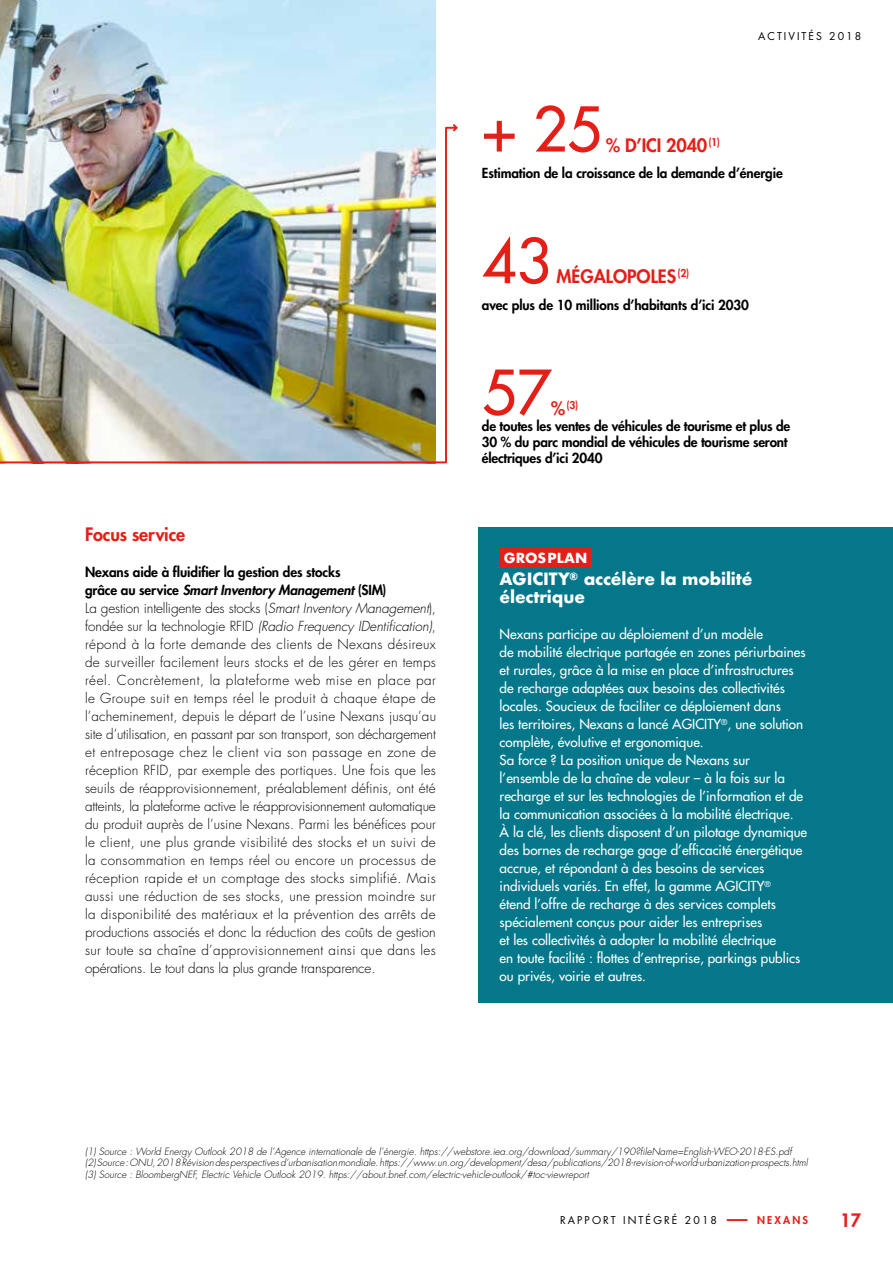
<style>
.page{position:relative;width:893px;height:1263px;background:#fff}
.page>*{position:absolute;margin:0;border:0;box-sizing:border-box;transform-origin:0 0}
.t1{font:60px "Futura";color:#e41f18}
.t2{font:800 18px "Futura";letter-spacing:-.01em;color:#e41f18}
.t3{font:800 18px "Futura";color:#e3201b}
.t4{font:700 16.5px/18px "Futura";letter-spacing:-.01em;color:#fff}
.t5{font:300 13.5px/18px "Futura";letter-spacing:.02em;color:#000}
.t6{font:13.5px/18px "Futura";color:#fff}
.t7{font:800 13.5px/16.2px "Futura";letter-spacing:-.015em;color:#000}
.t8{font:700 13.5px "Futura";color:#fff}
.t9{font:10.5px "Futura";letter-spacing:.2em;color:#000}
.t10{font:800 10.5px "Futura";letter-spacing:.2em;color:#e3201b}
.t11{font:800 10.5px "Futura";color:#e41f18}
.t12{font:italic 300 9.75px/11.7px "Futura";color:#000}
.s1{font-weight:800}
.s2{font-weight:800;font-style:italic}
.s3{font-style:italic}
.s4{font-size:18px}
</style>
<div class="page">
<hr style="left:727px;top:1219px;width:20px;height:2px;background:#e3201b">
<div style="left:478px;top:527px;width:415px;height:475px;background:#04778a"></div>
<img style="left:0;top:0;width:436px;height:126px">
<div style="left:500px;top:548px;width:92px;height:19px;background:#e41f18"></div>
<img style="left:0;top:126px;width:451px;height:338px">
<svg style="left:451px;top:124px;width:7px;height:8px"></svg>
<p class="t9" style="left:758px;top:29px;width:104px">ACTIVITÉS 2018</p>
<h1 class="t1" style="left:482px;top:92px;width:121px">+ 25</h1>
<h2 class="t2" style="left:606px;top:134px;width:115px">% D’ICI 2040<sup>(1)</sup></h2>
<p class="t7" style="left:482px;top:165px;width:302px">Estimation de la croissance de la demande d’énergie</p>
<h1 class="t1" style="left:482px;top:223px;width:71px">43</h1>
<h2 class="t2" style="left:556px;top:265px;width:134px">MÉGALOPOLES<sup>(2)</sup></h2>
<p class="t7" style="left:482px;top:297px;width:269px">avec plus de 10 millions d’habitants d’ici 2030</p>
<h2 class="t2" style="left:85px;top:523px;width:102px">Focus service</h2>
<p class="t5" style="left:85px;top:564px;width:353px"><span class="s1">Nexans aide à fluidifier la gestion des stocks<br>grâce au service</span> <span class="s2">Smart Inventory Management</span> <span class="s1">(SIM)<br></span>La gestion intelligente des stocks (<span class="s3">Smart Inventory Management</span>), fondée sur la technologie RFID <span class="s3">(Radio Frequency IDentification)</span>, répond à la forte demande des clients de Nexans désireux de surveiller facilement leurs stocks et de les gérer en temps réel. Concrètement, la plateforme web mise en place par le Groupe suit en temps réel le produit à chaque étape de l’acheminement, depuis le départ de l’usine Nexans jusqu’au site d’utilisation, en passant par son transport, son déchargement et entreposage chez le client via son passage en zone de réception RFID, par exemple des portiques. Une fois que les seuils de réapprovisionnement, préalablement définis, ont été atteints, la plateforme active le réapprovisionnement automatique du produit auprès de l’usine Nexans. Parmi les bénéfices pour le client, une plus grande visibilité des stocks et un suivi de la consommation en temps réel ou encore un processus de réception rapide et un comptage des stocks simplifié. Mais aussi une réduction de ses stocks, une pression moindre sur la disponibilité des matériaux et la prévention des arrêts de productions associés et donc la réduction des coûts de gestion sur toute sa chaîne d’approvisionnement ainsi que dans les opérations. Le tout dans la plus grande transparence.</p>
<h1 class="t1" style="left:482px;top:355px;width:71px">57</h1>
<p class="t11" style="left:551px;top:398px;width:28px"><span class="s4">%</span>(3)</p>
<p class="t7" style="left:482px;top:418px;width:310px">de toutes les ventes de véhicules de tourisme et plus de<br>30 % du parc mondial de véhicules de tourisme seront électriques d’ici 2040</p>
<p class="t8" style="left:504px;top:548px;width:85px">GROS PLAN</p>
<p class="t4" style="left:500px;top:570px;width:254px">AGICITY<sup>®</sup> accélère la mobilité électrique</p>
<p class="t6" style="left:500px;top:625px;width:309px">Nexans participe au déploiement d’un modèle<br>de mobilité électrique partagée en zones périurbaines et rurales, grâce à la mise en place d’infrastructures de recharge adaptées aux besoins des collectivités locales. Soucieux de faciliter ce déploiement dans<br>les territoires, Nexans a lancé AGICITY<sup>®</sup>, une solution complète, évolutive et ergonomique.<br>Sa force ? La position unique de Nexans sur l’ensemble de la chaîne de valeur – à la fois sur la recharge et sur les technologies de l’information et de la communication associées à la mobilité électrique.<br>À la clé, les clients disposent d’un pilotage dynamique des bornes de recharge gage d’efficacité énergétique accrue, et répondant à des besoins de services individuels variés. En effet, la gamme AGICITY<sup>®<br></sup>étend l’offre de recharge à des services complets spécialement conçus pour aider les entreprises<br>et les collectivités à adopter la mobilité électrique<br>en toute facilité : flottes d’entreprise, parkings publics ou privés, voirie et autres.</p>
<p class="t12" style="left:85px;top:1145px;width:724px">(1) Source : World Energy Outlook 2018 de l’Agence internationale de l’énergie. https://webstore.iea.org/download/summary/190?fileName=English-WEO-2018-ES.pdf<br>(2) Source : ONU, 2018 Révision des perspectives d’urbanisation mondiale. https://www.un.org/development/desa/publications/2018-revision-of-world-urbanization-prospects.html (3) Source : BloombergNEF, Electric Vehicle Outlook 2019. https://about.bnef.com/electric-vehicle-outlook/#toc-viewreport</p>
<p class="t9" style="left:560px;top:1214px;width:159px">RAPPORT INTÉGRÉ 2018</p>
<p class="t10" style="left:757px;top:1214px;width:52px">NEXANS</p>
<h2 class="t3" style="left:840px;top:1209px;width:22px">17</h2>
</div>
